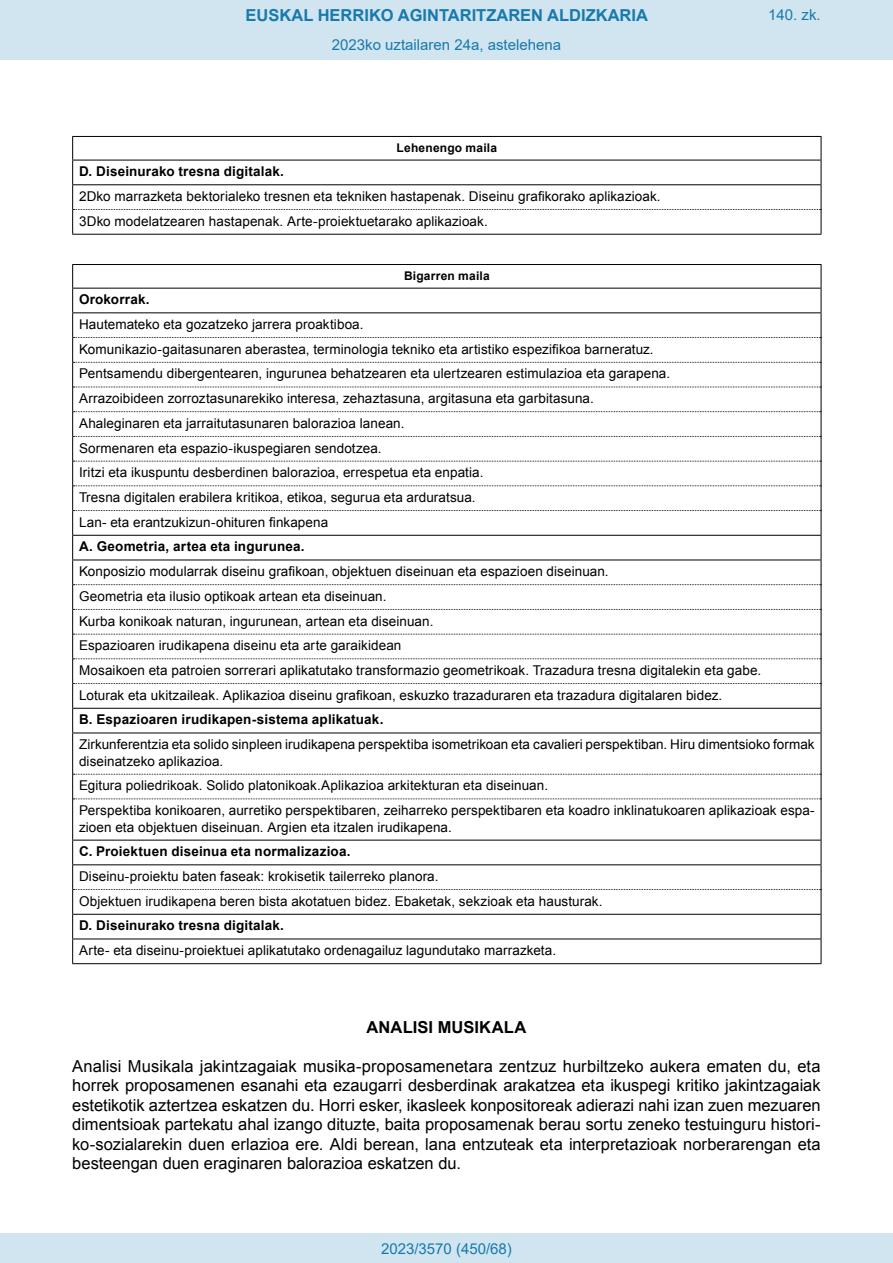
<style>
.page{position:relative;width:893px;height:1263px;background:#fff}
.page>*{position:absolute;margin:0;border:0;box-sizing:border-box;transform-origin:0 0}
.t1{font:16.5px/19.5px "Arial";color:#000;text-align:justify}
.t2{font:700 16.5px "Arial";color:#1879ad}
.t3{font:700 16.5px "Arial";letter-spacing:.005em;color:#000}
.Paginacion_Centro{font:15px "Arial";color:#1879ad}
.t4{font:13.5px/24.8px "Arial";letter-spacing:.005em;color:#000}
.t5{font:700 12px "Arial";letter-spacing:.015em;color:#000}
.s1{font-weight:700}
</style>
<div class="page">
<hr style="left:72px;top:136px;width:749px;height:1px;background:#000">
<hr style="left:72px;top:234px;width:749px;height:1px;background:#000">
<svg style="left:72px;top:137px;width:750px;height:97px"></svg>
<hr style="left:72px;top:184px;width:749px;height:1px;background:#000">
<hr style="left:72px;top:733px;width:749px;height:1px;background:#000">
<hr style="left:72px;top:264px;width:749px;height:1px;background:#000">
<svg style="left:72px;top:265px;width:750px;height:468px"></svg>
<hr style="left:72px;top:733px;width:1px;height:41px;background:#000">
<hr style="left:821px;top:733px;width:1px;height:41px;background:#000">
<svg style="left:72px;top:774px;width:750px;height:25px"></svg>
<hr style="left:72px;top:799px;width:1px;height:41px;background:#000">
<hr style="left:821px;top:799px;width:1px;height:41px;background:#000">
<svg style="left:72px;top:840px;width:750px;height:123px"></svg>
<hr style="left:72px;top:963px;width:749px;height:1px;background:#000">
<div style="left:0;top:0;width:893px;height:60px;background:#d0e5f0"></div>
<div style="left:0;top:1233px;width:893px;height:30px;background:#d0e5f0"></div>
<p class="t2" style="left:246px;top:3px;width:404px">EUSKAL HERRIKO AGINTARITZAREN ALDIZKARIA</p>
<p class="Paginacion_Centro" style="left:768px;top:5px;width:54px">140. zk.</p>
<p class="Paginacion_Centro" style="left:332px;top:35px;width:231px">2023ko uztailaren 24a, astelehena</p>
<p class="t5" style="left:397px;top:139px;width:102px">Lehenengo maila</p>
<p class="t4" style="left:79px;top:159px;width:583px"><span class="s1">D. Diseinurako tresna digitalak.<br></span>2Dko marrazketa bektorialeko tresnen eta tekniken hastapenak. Diseinu grafikorako aplikazioak.<br>3Dko modelatzearen hastapenak. Arte-proiektuetarako aplikazioak.</p>
<p class="t5" style="left:404px;top:267px;width:87px">Bigarren maila</p>
<p class="t4" style="left:79px;top:287px;width:737px"><span class="s1">Orokorrak.<br></span>Hautemateko eta gozatzeko jarrera proaktiboa.<br>Komunikazio-gaitasunaren aberastea, terminologia tekniko eta artistiko espezifikoa barneratuz.<br>Pentsamendu dibergentearen, ingurunea behatzearen eta ulertzearen estimulazioa eta garapena.<br>Arrazoibideen zorroztasunarekiko interesa, zehaztasuna, argitasuna eta garbitasuna.<br>Ahaleginaren eta jarraitutasunaren balorazioa lanean.<br>Sormenaren eta espazio-ikuspegiaren sendotzea.<br>Iritzi eta ikuspuntu desberdinen balorazioa, errespetua eta enpatia.<br>Tresna digitalen erabilera kritikoa, etikoa, segurua eta arduratsua.<br>Lan- eta erantzukizun-ohituren finkapena<br><span class="s1">A. Geometria, artea eta ingurunea.<br></span>Konposizio modularrak diseinu grafikoan, objektuen diseinuan eta espazioen diseinuan.<br>Geometria eta ilusio optikoak artean eta diseinuan.<br>Kurba konikoak naturan, ingurunean, artean eta diseinuan.<br>Espazioaren irudikapena diseinu eta arte garaikidean<br>Mosaikoen eta patroien sorrerari aplikatutako transformazio geometrikoak. Trazadura tresna digitalekin eta gabe.<br>Loturak eta ukitzaileak. Aplikazioa diseinu grafikoan, eskuzko trazaduraren eta trazadura digitalaren bidez.<br><span class="s1">B. Espazioaren irudikapen-sistema aplikatuak.<br></span>Zirkunferentzia eta solido sinpleen irudikapena perspektiba isometrikoan eta cavalieri perspektiban. Hiru dimentsioko formak</p>
<p class="t4" style="left:79px;top:749px;width:737px">diseinatzeko aplikazioa.<br>Egitura poliedrikoak. Solido platonikoak.Aplikazioa arkitekturan eta diseinuan.<br>Perspektiba konikoaren, aurretiko perspektibaren, zeiharreko perspektibaren eta koadro inklinatukoaren aplikazioak espa-</p>
<p class="t4" style="left:79px;top:814px;width:525px">zioen eta objektuen diseinuan. Argien eta itzalen irudikapena.<br><span class="s1">C. Proiektuen diseinua eta normalizazioa.<br></span>Diseinu-proiektu baten faseak: krokisetik tailerreko planora.<br>Objektuen irudikapena beren bista akotatuen bidez. Ebaketak, sekzioak eta hausturak.<br><span class="s1">D. Diseinurako tresna digitalak.<br></span>Arte- eta diseinu-proiektuei aplikatutako ordenagailuz lagundutako marrazketa.</p>
<p class="t3" style="left:367px;top:1016px;width:161px">ANALISI MUSIKALA</p>
<p class="t1" style="left:72px;top:1056px;width:750px">Analisi Musikala jakintzagaiak musika-proposamenetara zentzuz hurbiltzeko aukera ematen du, eta horrek proposamenen esanahi eta ezaugarri desberdinak arakatzea eta ikuspegi kritiko jakintzagaiak estetikotik aztertzea eskatzen du. Horri esker, ikasleek konpositoreak adierazi nahi izan zuen mezuaren dimentsioak partekatu ahal izango dituzte, baita proposamenak berau sortu zeneko testuinguru histori&shy;ko-sozialarekin duen erlazioa ere. Aldi berean, lana entzuteak eta interpretazioak norberarengan eta besteengan duen eraginaren balorazioa eskatzen du.</p>
<p class="Paginacion_Centro" style="left:381px;top:1238px;width:132px">2023/3570 (450/68)</p>
</div>
